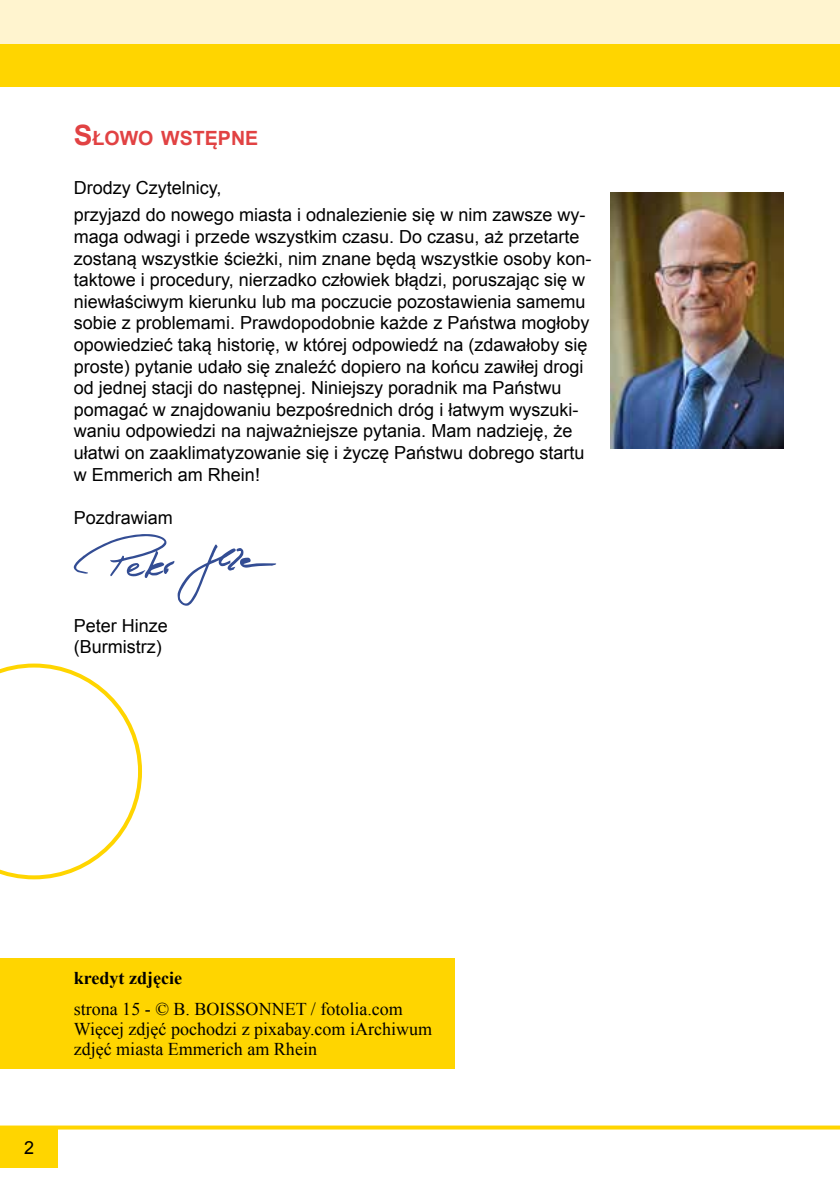
<style>
.page{position:relative;width:840px;height:1191px;background:#fff}
.page>*{position:absolute;margin:0;border:0;box-sizing:border-box;transform-origin:0 0}
.t1{font:700 19.6px "Arial";color:#e14243}
.t2{font:18px/21.6px "Arial";color:#000}
.t3{font:18px/20px "Times New Roman";color:#000}
.t4{font:700 18px "Times New Roman";color:#000}
.s1{font-size:28px}
</style>
<div class="page">
<div style="left:0;top:43px;width:839px;height:43px;background:#ffd500"></div>
<div style="left:0;top:0;width:839px;height:44px;background:#fff4cf"></div>
<div style="left:0;top:1128px;width:58px;height:40px;background:#ffd500"></div>
<svg style="left:0;top:1125px;width:839px;height:4px;background:#ffda22"></svg>
<svg style="left:0;top:663px;width:142px;height:216px"></svg>
<img style="left:610px;top:193px;width:172px;height:256px">
<svg style="left:74px;top:534px;width:202px;height:72px"></svg>
<div style="left:0;top:958px;width:454px;height:110px;background:#ffd500"></div>
<p class="t1" style="left:74px;top:125px;width:186px"><span class="s1">S</span>ŁOWO WSTĘPNE</p>
<p class="t2" style="left:74px;top:174px;width:513px;line-height:27.2px">Drodzy Czytelnicy,<br>przyjazd do nowego miasta i odnalezienie się w nim zawsze wy-</p>
<p class="t2" style="left:74px;top:226px;width:519px">maga odwagi i przede wszystkim czasu. Do czasu, aż przetarte zostaną wszystkie ścieżki, nim znane będą wszystkie osoby kon&shy;taktowe i procedury, nierzadko człowiek błądzi, poruszając się w niewłaściwym kierunku lub ma poczucie pozostawienia samemu sobie z problemami. Prawdopodobnie każde z Państwa mogłoby opowiedzieć taką historię, w której odpowiedź na (zdawałoby się proste) pytanie udało się znaleźć dopiero na końcu zawiłej drogi od jednej stacji do następnej. Niniejszy poradnik ma Państwu pomagać w znajdowaniu bezpośrednich dróg i łatwym wyszuki&shy;waniu odpowiedzi na najważniejsze pytania. Mam nadzieję, że ułatwi on zaaklimatyzowanie się i życzę Państwu dobrego startu w Emmerich am Rhein!</p>
<p class="t2" style="left:74px;top:507px;width:101px">Pozdrawiam</p>
<p class="t2" style="left:74px;top:615px;width:96px">Peter Hinze (Burmistrz)</p>
<p class="t2" style="left:24px;top:1137px;width:12px">2</p>
<p class="t4" style="left:74px;top:965px;width:110px">kredyt zdjęcie</p>
<p class="t3" style="left:74px;top:998px;width:359px">strona 15 - © B. BOISSONNET / fotolia.com<br>Więcej zdjęć pochodzi z pixabay.com iArchiwum zdjęć miasta Emmerich am Rhein</p>
</div>
